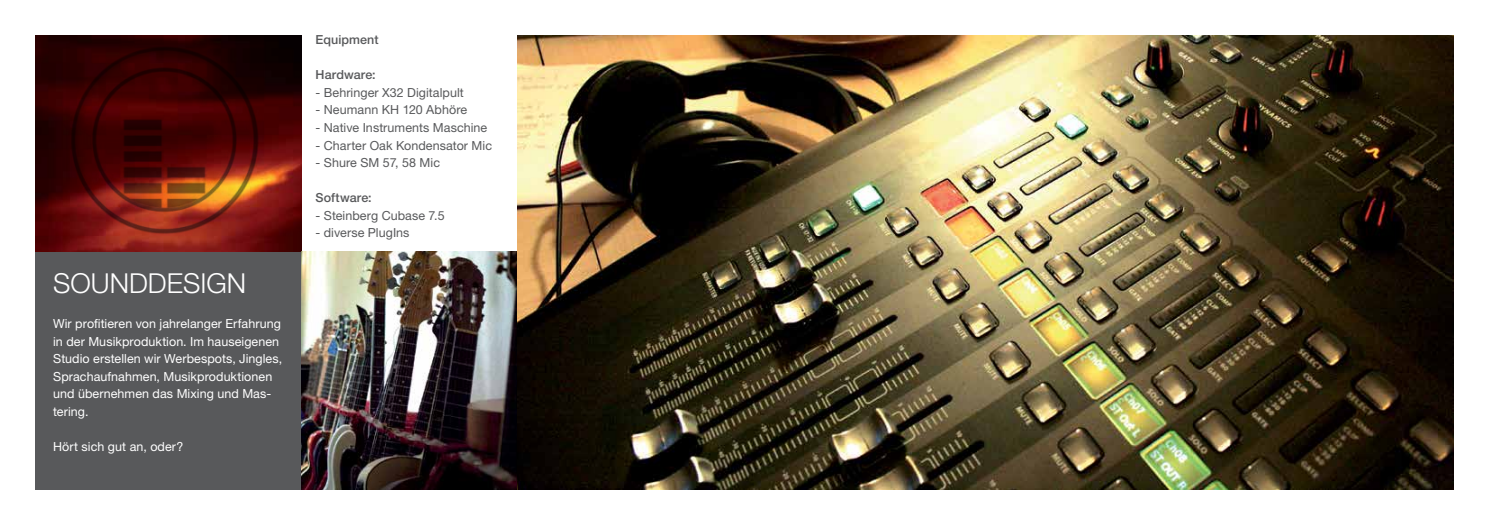
<style>
.page{position:relative;width:1489px;height:525px;background:#fff}
.page>*{position:absolute;margin:0;border:0;box-sizing:border-box;transform-origin:0 0}
.t1{font:300 27.5px "Helvetica Neue LT Std";color:#fff}
.t2{font:12.5px/17.5px "Helvetica Neue LT Std";letter-spacing:.005em;color:#fff}
.t3{font:12.5px "Helvetica Neue LT Std";letter-spacing:.005em;color:#58595b}
.t4{font:500 12.5px "Helvetica Neue LT Std";letter-spacing:.01em;color:#58595b}
</style>
<div class="page">
<img style="left:35px;top:35px;width:266px;height:217px">
<div style="left:35px;top:252px;width:266px;height:237px;background:#58595b"></div>
<img style="left:67px;top:44px;width:196px;height:192px">
<img style="left:301px;top:252px;width:216px;height:237px">
<img style="left:517px;top:35px;width:936px;height:454px">
<h1 class="t1" style="left:53px;top:266px;width:195px">SOUNDDESIGN</h1>
<p class="t2" style="left:53px;top:314px;width:230px">Wir profitieren von jahrelanger Erfahrung in der Musikproduktion. Im hauseigenen Studio erstellen wir Werbespots, Jingles, Sprachaufnahmen, Musikproduktionen und übernehmen das Mixing und Mas&shy;tering.</p>
<p class="t2" style="left:53px;top:437px;width:132px">Hört sich gut an, oder?</p>
<p class="t4" style="left:315px;top:32px;width:65px">Equipment</p>
<p class="t4" style="left:315px;top:67px;width:62px">Hardware:</p>
<p class="t3" style="left:315px;top:85px;width:150px">- Behringer X32 Digitalpult</p>
<p class="t3" style="left:315px;top:102px;width:153px">- Neumann KH 120 Abhöre</p>
<p class="t3" style="left:315px;top:120px;width:173px">- Native Instruments Maschine</p>
<p class="t3" style="left:315px;top:137px;width:178px">- Charter Oak Kondensator Mic</p>
<p class="t3" style="left:315px;top:155px;width:126px">- Shure SM 57, 58 Mic</p>
<p class="t4" style="left:315px;top:190px;width:58px">Software:</p>
<p class="t3" style="left:315px;top:207px;width:131px">- Steinberg Cubase 7.5</p>
<p class="t3" style="left:315px;top:225px;width:95px">- diverse PlugIns</p>
</div>
